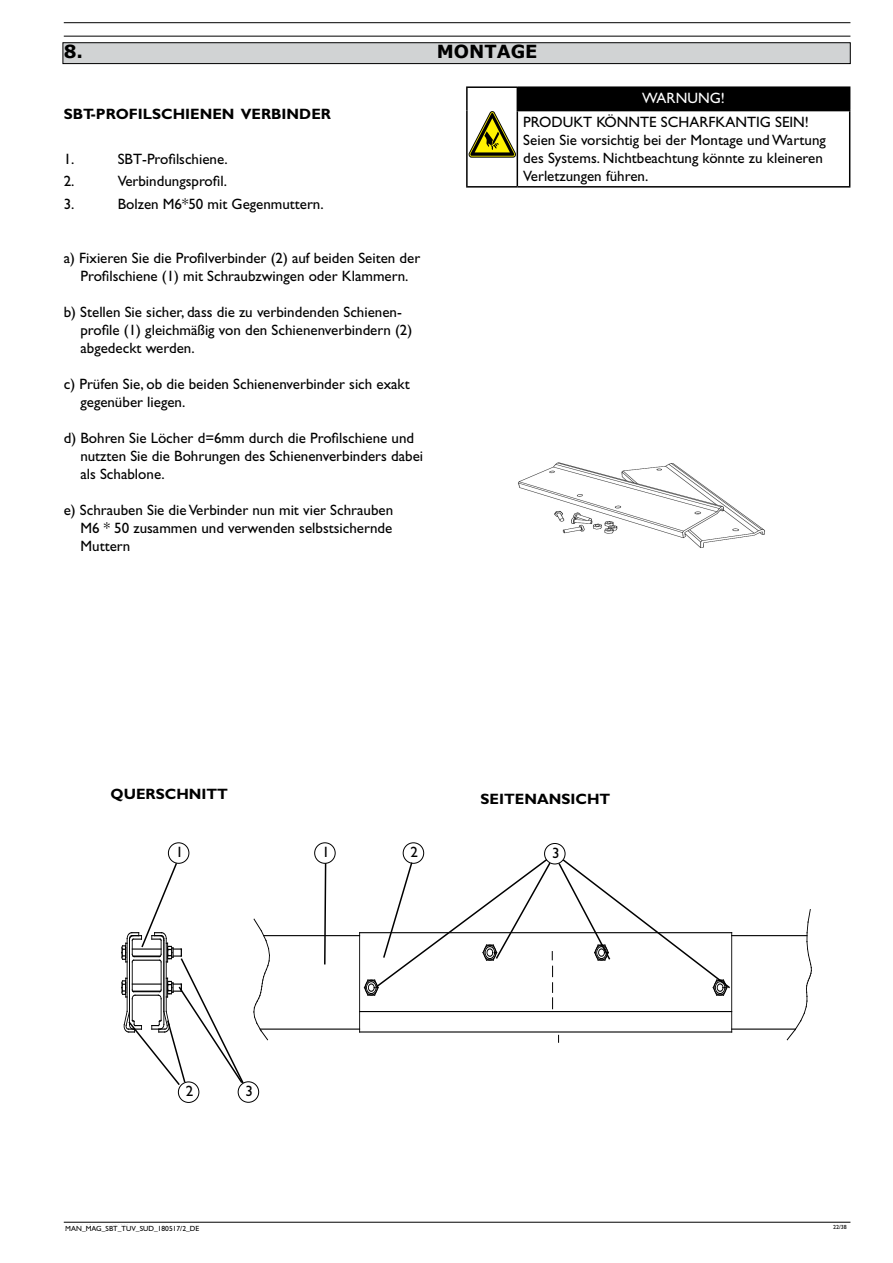
<style>
.page{position:relative;width:893px;height:1263px;background:#fff}
.page>*{position:absolute;margin:0;border:0;box-sizing:border-box;transform-origin:0 0}
.t1{font:700 18px "Verdana";color:#000}
.t2{font:15px/18px "Gill Sans Std";color:#000}
.t3{font:700 15px "Gill Sans Std";color:#000}
.t4{font:15px "Gill Sans Std";color:#fff}
.t5{font:7.5px "Gill Sans Std";color:#000}
.t6{font:6px "Gill Sans Std";color:#000}
.s1{font-size:7.5px;color:#fff}
</style>
<div class="page">
<svg style="left:786px;top:909px;width:26px;height:131px"></svg>
<svg style="left:253px;top:918px;width:17px;height:122px"></svg>
<hr style="left:732px;top:935px;width:75px;height:1px;background:#000">
<hr style="left:732px;top:1029px;width:63px;height:1px;background:#000">
<hr style="left:360px;top:1011px;width:372px;height:1px;background:#000">
<hr style="left:360px;top:1032px;width:372px;height:1px;background:#000">
<hr style="left:360px;top:932px;width:372px;height:1px;background:#000">
<hr style="left:359px;top:933px;width:1px;height:99px;background:#000">
<hr style="left:731px;top:933px;width:1px;height:99px;background:#000">
<hr style="left:260px;top:1029px;width:100px;height:1px;background:#000">
<hr style="left:264px;top:935px;width:96px;height:1px;background:#000">
<div style="left:544px;top:843px;width:21px;height:21px;border:1px solid #000;border-radius:50%"></div>
<div style="left:314px;top:842px;width:22px;height:22px;border:1px solid #000;border-radius:50%"></div>
<svg style="left:323px;top:862px;width:4px;height:103px"></svg>
<div style="left:403px;top:842px;width:21px;height:22px;border:1px solid #000;border-radius:50%"></div>
<div style="left:168px;top:842px;width:21px;height:22px;border:1px solid #000;border-radius:50%"></div>
<div style="left:178px;top:1081px;width:21px;height:22px;border:1px solid #000;border-radius:50%"></div>
<div style="left:238px;top:1081px;width:21px;height:22px;border:1px solid #000;border-radius:50%"></div>
<svg style="left:121px;top:861px;width:124px;height:226px"></svg>
<svg style="left:364px;top:857px;width:368px;height:152px"></svg>
<div style="left:63px;top:43px;width:787px;height:21px;background:#d1d3d4"></div>
<div style="left:63px;top:43px;width:787px;height:21px;border:1px solid #000"></div>
<img style="left:518px;top:462px;width:247px;height:86px">
<hr style="left:64px;top:36px;width:786px;height:1px;background:#000">
<hr style="left:64px;top:22px;width:786px;height:1px;background:#000">
<hr style="left:64px;top:1222px;width:786px;height:1px;background:#000">
<div style="left:517px;top:87px;width:333px;height:24px;background:#000"></div>
<hr style="left:466px;top:86px;width:51px;height:2px;background:#000">
<hr style="left:466px;top:88px;width:2px;height:23px;background:#000">
<hr style="left:517px;top:86px;width:333px;height:2px;background:#000">
<hr style="left:466px;top:111px;width:2px;height:75px;background:#000">
<hr style="left:517px;top:111px;width:1px;height:75px;background:#000">
<hr style="left:849px;top:111px;width:1px;height:75px;background:#000">
<hr style="left:466px;top:186px;width:51px;height:2px;background:#000">
<hr style="left:517px;top:186px;width:333px;height:2px;background:#000">
<svg style="left:469px;top:88px;width:49px;height:69px"></svg>
<p class="t1" style="left:64px;top:39px;width:21px">8.</p>
<p class="t1" style="left:437px;top:39px;width:102px">MONTAGE</p>
<p class="t3" style="left:64px;top:105px;width:269px">SBT-PROFILSCHIENEN VERBINDER</p>
<p class="t2" style="left:64px;top:150px;width:12px">1.</p>
<p class="t2" style="left:118px;top:150px;width:112px">SBT-Profilschiene.</p>
<p class="t2" style="left:64px;top:172px;width:12px">2.</p>
<p class="t2" style="left:118px;top:172px;width:111px">Verbindungsprofil.</p>
<p class="t2" style="left:64px;top:195px;width:12px">3.</p>
<p class="t2" style="left:118px;top:195px;width:207px">Bolzen M6*50 mit Gegenmuttern.</p>
<p class="t2" style="left:64px;top:249px;width:358px;text-align:center">a) Fixieren Sie die Profilverbinder (2) auf beiden Seiten der<br>Profilschiene (1) mit Schraubzwingen oder Klammern.</p>
<p class="t2" style="left:80px;top:303px;width:333px;text-indent:-17px">b) Stellen Sie sicher, dass die zu verbindenden Schienen&shy;profile (1) gleichmäßig von den Schienenverbindern (2) abgedeckt werden.</p>
<p class="t2" style="left:80px;top:375px;width:331px;text-indent:-17px">c) Prüfen Sie, ob die beiden Schienenverbinder sich exakt gegenüber liegen.</p>
<p class="t2" style="left:80px;top:429px;width:344px;text-indent:-17px">d) Bohren Sie Löcher d=6mm durch die Profilschiene und nutzten Sie die Bohrungen des Schienenverbinders dabei als Schablone.</p>
<p class="t2" style="left:80px;top:501px;width:314px;text-align:justify;text-indent:-17px">e) Schrauben Sie die Verbinder nun mit vier Schrauben M6 * 50 zusammen und verwenden selbstsichernde Muttern</p>
<p class="t4" style="left:642px;top:90px;width:84px">WARNUNG!</p>
<p class="t2" style="left:523px;top:113px;width:304px">PRODUKT KÖNNTE SCHARFKANTIG SEIN!<br>Seien Sie vorsichtig bei der Montage und Wartung des Systems. Nichtbeachtung könnte zu kleineren Verletzungen führen.</p>
<p class="t3" style="left:111px;top:785px;width:119px">QUERSCHNITT</p>
<p class="t3" style="left:481px;top:790px;width:131px">SEITENANSICHT</p>
<p class="t2" style="left:176px;top:843px;width:9px">1</p>
<p class="t2" style="left:322px;top:843px;width:9px">1</p>
<p class="t2" style="left:411px;top:843px;width:9px">2</p>
<p class="t2" style="left:552px;top:844px;width:9px">3</p>
<p class="t2" style="left:186px;top:1082px;width:9px">2</p>
<p class="t2" style="left:246px;top:1082px;width:9px">3</p>
<p class="t6" style="left:71px;top:1224px;width:70px">PUM_SBT-TUV_100303_EN</p>
<p class="t6" style="left:833px;top:1224px;width:19px">22/38<span class="s1">0</span></p>
<p class="t5" style="left:65px;top:1224px;width:135px">MAN_MAG_SBT_TUV_SUD_180517/2_DE</p>
</div>
